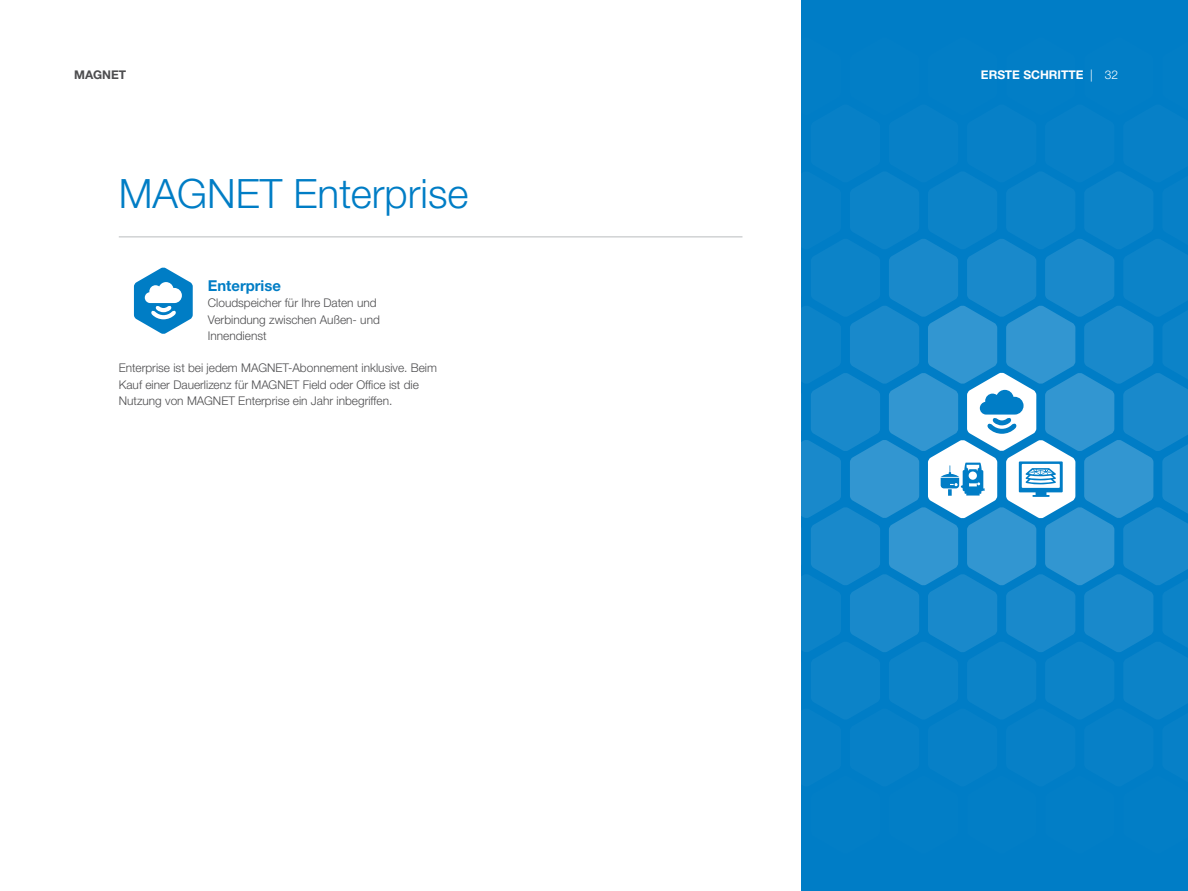
<style>
.page{position:relative;width:1188px;height:891px;background:#fff}
.page>*{position:absolute;margin:0;border:0;box-sizing:border-box;transform-origin:0 0}
.t1{font:300 40.5px "Helvetica Neue LTW1 G";color:#007dc5}
.t2{font:700 15px "Helvetica Neue LTW1 G";color:#007dc5}
.t3{font:300 12px/16.5px "Helvetica Neue LTW1 G";color:#4d4d4f}
.t4{font:700 12px "Helvetica Neue LTW1 G";color:#fff}
.t5{font:700 12px "Helvetica Neue LTW1 G";color:#4d4d4f}
.s1{font-weight:300}
</style>
<div class="page">
<div style="left:802px;top:0;width:386px;height:891px;background:#007dc6"></div>
<svg style="left:802px;top:172px;width:386px;height:547px"></svg>
<hr style="left:119px;top:236px;width:623px;height:2px;background:#d1d3d4">
<svg style="left:134px;top:267px;width:59px;height:67px"></svg>
<p class="t5" style="left:74px;top:67px;width:53px">MAGNET</p>
<p class="t4" style="left:981px;top:67px;width:139px">Erste Sch ritte <span class="s1">| 32</span></p>
<h1 class="t1" style="left:119px;top:169px;width:351px">MAGNET Enterprise</h1>
<p class="t2" style="left:208px;top:276px;width:75px">Enterprise</p>
<p class="t3" style="left:208px;top:295px;width:174px">Cloudspeicher für Ihre Daten und<br>Verbindung zwischen Außen- und<br>Innendienst</p>
<p class="t3" style="left:119px;top:360px;width:320px">Enterprise ist bei jedem MAGNET-Abonnement inklusive. Beim<br>Kauf einer Dauerlizenz für MAGNET Field oder Office ist die<br>Nutzung von MAGNET Enterprise ein Jahr inbegriffen.</p>
</div>
